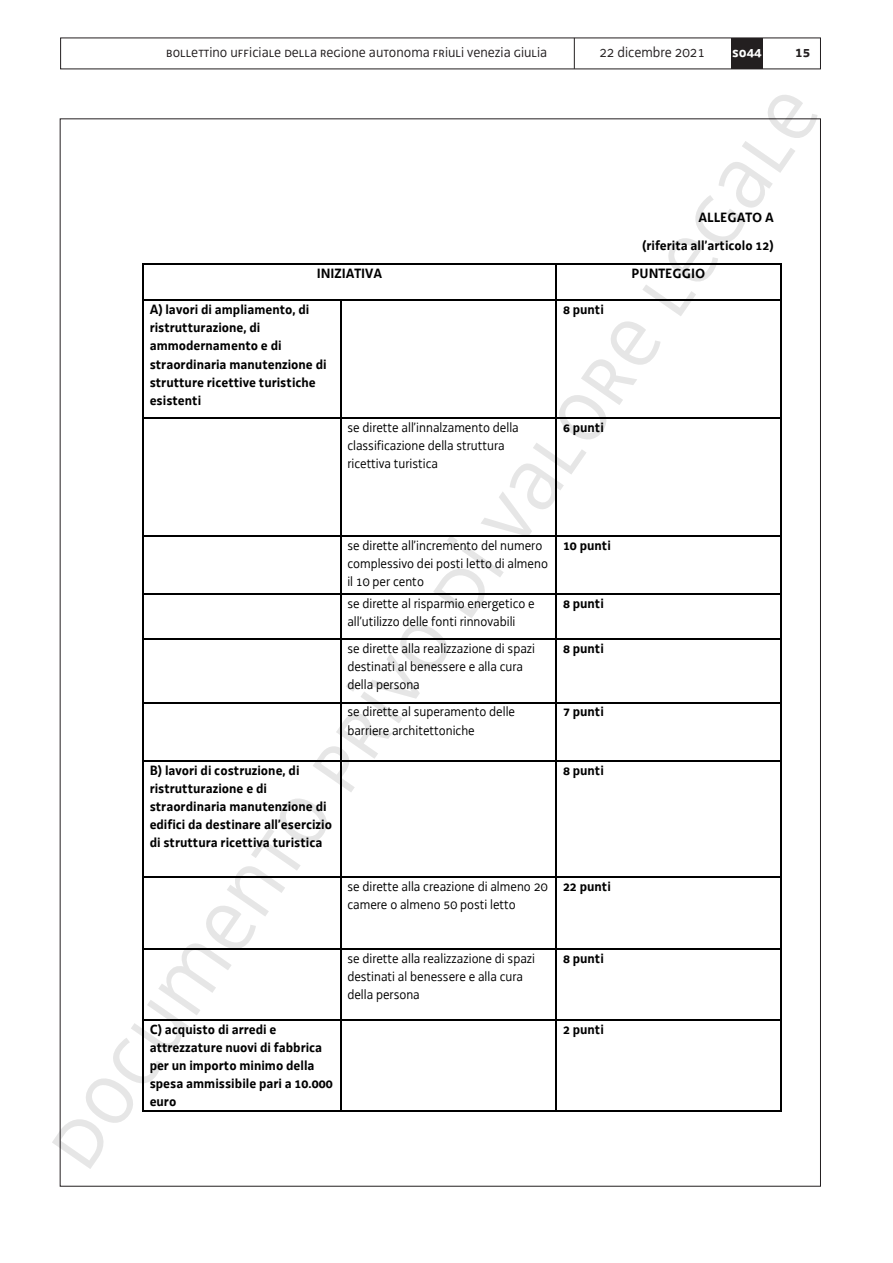
<style>
.page{position:relative;width:893px;height:1263px;background:#fff}
.page>*{position:absolute;margin:0;border:0;box-sizing:border-box;transform-origin:0 0}
.t1{font:15px "Decima UNI";color:#231f20}
.t2{font:15px "Decima WE";color:#231f20}
.t3{font:700 15px "Decima WE";color:#fff}
.t4{font:700 15px "Decima WE";color:#231f20}
.t5{font:13.95px/18px "Decima WE";color:#000}
.t6{font:700 13.95px/18.1px "Decima WE";color:#000}
</style>
<div class="page">
<img style="left:52px;top:37px;width:769px;height:1150px">
<p class="t1" style="left:166px;top:43px;width:382px">bollettino ufficiale della regione autonoma friuli venezia giulia</p>
<p class="t2" style="left:599px;top:43px;width:107px">22 dicembre 2021</p>
<p class="t3" style="left:732px;top:43px;width:31px">so44</p>
<p class="t4" style="left:795px;top:43px;width:16px">15</p>
<p class="t6" style="left:642px;top:204px;width:133px;line-height:28.2px;text-align:right">ALLEGATO A<br>(riferita all’articolo 12)</p>
<p class="t6" style="left:317px;top:264px;width:67px">INIZIATIVA</p>
<p class="t6" style="left:631px;top:264px;width:75px">PUNTEGGIO</p>
<p class="t6" style="left:150px;top:301px;width:178px">A) lavori di ampliamento, di ristrutturazione, di ammodernamento e di straordinaria manutenzione di strutture ricettive turistiche esistenti</p>
<p class="t6" style="left:563px;top:301px;width:42px">8 punti</p>
<p class="t5" style="left:347px;top:419px;width:173px">se dirette all’innalzamento della classificazione della struttura ricettiva turistica</p>
<p class="t6" style="left:563px;top:419px;width:42px">6 punti</p>
<p class="t5" style="left:347px;top:537px;width:202px">se dirette all’incremento del numero complessivo dei posti letto di almeno il 10 per cento</p>
<p class="t6" style="left:563px;top:537px;width:49px">10 punti</p>
<p class="t5" style="left:347px;top:594px;width:189px">se dirette al risparmio energetico e all’utilizzo delle fonti rinnovabili</p>
<p class="t6" style="left:563px;top:594px;width:42px">8 punti</p>
<p class="t5" style="left:347px;top:639px;width:189px">se dirette alla realizzazione di spazi destinati al benessere e alla cura della persona</p>
<p class="t6" style="left:563px;top:639px;width:42px">8 punti</p>
<p class="t5" style="left:347px;top:703px;width:169px">se dirette al superamento delle barriere architettoniche</p>
<p class="t6" style="left:563px;top:703px;width:42px">7 punti</p>
<p class="t6" style="left:150px;top:761px;width:184px">B) lavori di costruzione, di ristrutturazione e di straordinaria manutenzione di edifici da destinare all’esercizio di struttura ricettiva turistica</p>
<p class="t6" style="left:563px;top:761px;width:42px">8 punti</p>
<p class="t5" style="left:347px;top:877px;width:202px">se dirette alla creazione di almeno 20 camere o almeno 50 posti letto</p>
<p class="t6" style="left:563px;top:877px;width:49px">22 punti</p>
<p class="t5" style="left:347px;top:949px;width:189px">se dirette alla realizzazione di spazi destinati al benessere e alla cura della persona</p>
<p class="t6" style="left:563px;top:949px;width:42px">8 punti</p>
<p class="t6" style="left:150px;top:1020px;width:184px">C) acquisto di arredi e attrezzature nuovi di fabbrica per un importo minimo della spesa ammissibile pari a 10.000 euro</p>
<p class="t6" style="left:563px;top:1020px;width:42px">2 punti</p>
</div>
